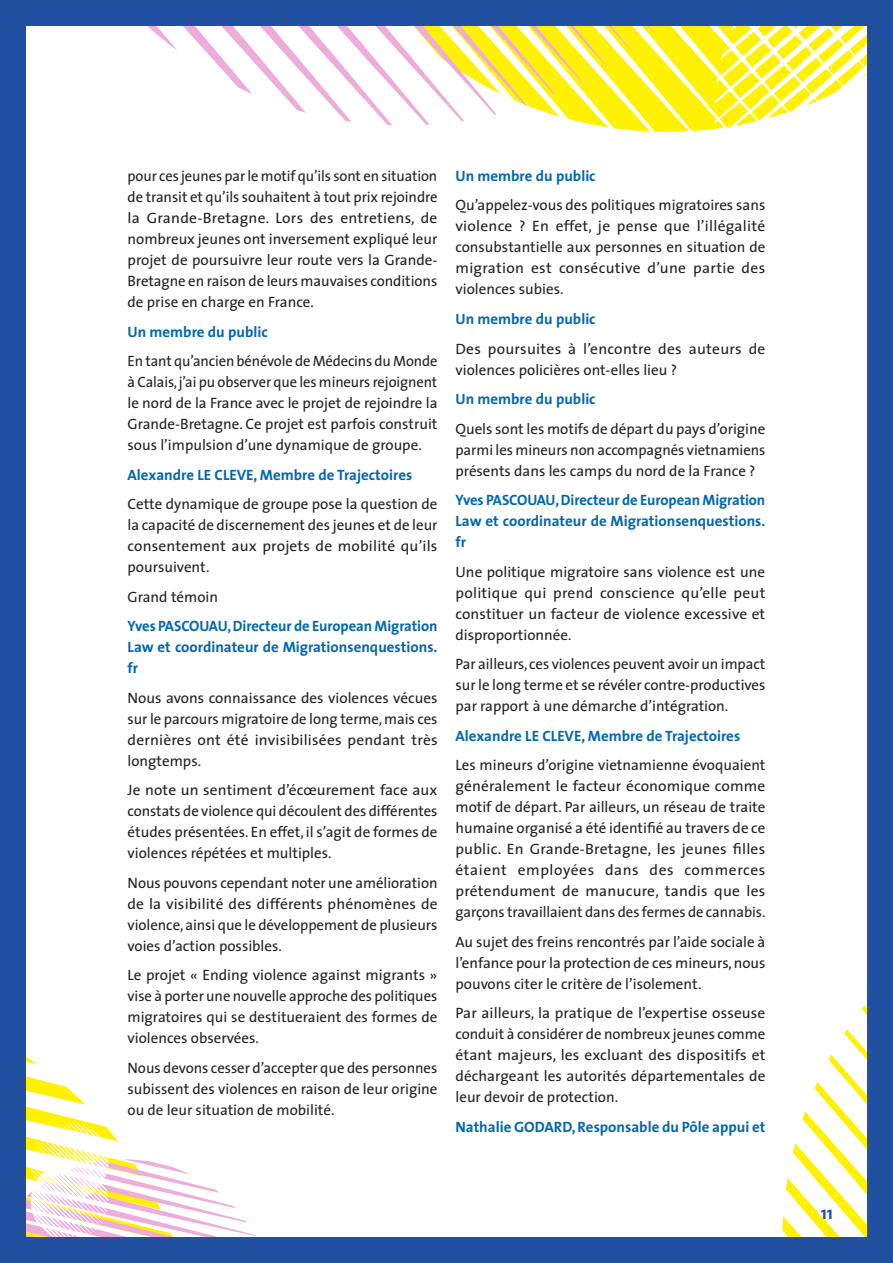
<style>
.page{position:relative;width:893px;height:1263px;background:#fff}
.page>*{position:absolute;margin:0;border:0;box-sizing:border-box;transform-origin:0 0}
.t1{font:700 18px "The Sans";color:#2150a1}
.t2{font:15px/21px "The Sans";color:#231f20;text-align:justify}
.t3{font:700 15px/21px "The Sans";color:#0166b3;text-align:justify}
</style>
<div class="page">
<svg style="left:148px;top:26px;width:719px;height:106px"></svg>
<svg style="left:782px;top:1005px;width:85px;height:232px"></svg>
<svg style="left:26px;top:1057px;width:230px;height:180px"></svg>
<div style="left:0;top:0;width:26px;height:1263px;background:#2150a1"></div>
<div style="left:867px;top:0;width:26px;height:1263px;background:#2150a1"></div>
<div style="left:0;top:0;width:893px;height:26px;background:#2150a1"></div>
<div style="left:0;top:1237px;width:893px;height:26px;background:#2150a1"></div>
<p class="t2" style="left:128px;top:165px;width:312px">pour ces jeunes par le motif qu’ils sont en situation de transit et qu’ils souhaitent à tout prix rejoindre la Grande-Bretagne. Lors des entretiens, de nombreux jeunes ont inversement expliqué leur projet de poursuivre leur route vers la Grande-Bretagne en raison de leurs mauvaises conditions de prise en charge en France.</p>
<p class="t3" style="left:128px;top:321px;width:142px">Un membre du public</p>
<p class="t2" style="left:128px;top:350px;width:311px">En tant qu’ancien bénévole de Médecins du Monde à Calais, j’ai pu observer que les mineurs rejoignent le nord de la France avec le projet de rejoindre la Grande-Bretagne. Ce projet est parfois construit sous l’impulsion d’une dynamique de groupe.</p>
<p class="t3" style="left:128px;top:464px;width:286px">Alexandre LE CLEVE, Membre de Trajectoires</p>
<p class="t2" style="left:128px;top:493px;width:311px">Cette dynamique de groupe pose la question de la capacité de discernement des jeunes et de leur consentement aux projets de mobilité qu’ils poursuivent.</p>
<p class="t2" style="left:128px;top:586px;width:92px">Grand témoin</p>
<p class="t3" style="left:128px;top:615px;width:311px">Yves PASCOUAU, Directeur de European Migration Law et coordinateur de Migrationsenquestions. fr</p>
<p class="t2" style="left:128px;top:687px;width:312px">Nous avons connaissance des violences vécues sur le parcours migratoire de long terme, mais ces dernières ont été invisibilisées pendant très longtemps.</p>
<p class="t2" style="left:128px;top:779px;width:311px">Je note un sentiment d’écœurement face aux constats de violence qui découlent des différentes études présentées. En effet, il s’agit de formes de violences répétées et multiples.</p>
<p class="t2" style="left:128px;top:872px;width:312px">Nous pouvons cependant noter une amélioration de la visibilité des différents phénomènes de violence, ainsi que le développement de plusieurs voies d’action possibles.</p>
<p class="t2" style="left:128px;top:964px;width:311px">Le projet « Ending violence against migrants » vise à porter une nouvelle approche des politiques migratoires qui se destitueraient des formes de violences observées.</p>
<p class="t2" style="left:128px;top:1057px;width:311px">Nous devons cesser d’accepter que des personnes subissent des violences en raison de leur origine ou de leur situation de mobilité.</p>
<p class="t3" style="left:455px;top:165px;width:142px">Un membre du public</p>
<p class="t2" style="left:455px;top:194px;width:311px">Qu’appelez-vous des politiques migratoires sans violence ? En effet, je pense que l’illégalité consubstantielle aux personnes en situation de migration est consécutive d’une partie des violences subies.</p>
<p class="t3" style="left:455px;top:308px;width:142px">Un membre du public</p>
<p class="t2" style="left:455px;top:337px;width:311px">Des poursuites à l’encontre des auteurs de violences policières ont-elles lieu ?</p>
<p class="t3" style="left:455px;top:388px;width:142px">Un membre du public</p>
<p class="t2" style="left:455px;top:417px;width:311px">Quels sont les motifs de départ du pays d’origine parmi les mineurs non accompagnés vietnamiens présents dans les camps du nord de la France ?</p>
<p class="t3" style="left:455px;top:489px;width:311px">Yves PASCOUAU, Directeur de European Migration Law et coordinateur de Migrationsenquestions. fr</p>
<p class="t2" style="left:455px;top:560px;width:311px">Une politique migratoire sans violence est une politique qui prend conscience qu’elle peut constituer un facteur de violence excessive et disproportionnée.</p>
<p class="t2" style="left:455px;top:653px;width:311px">Par ailleurs, ces violences peuvent avoir un impact sur le long terme et se révéler contre-productives par rapport à une démarche d’intégration.</p>
<p class="t3" style="left:455px;top:725px;width:286px">Alexandre LE CLEVE, Membre de Trajectoires</p>
<p class="t2" style="left:455px;top:754px;width:311px">Les mineurs d’origine vietnamienne évoquaient généralement le facteur économique comme motif de départ. Par ailleurs, un réseau de traite humaine organisé a été identifié au travers de ce public. En Grande-Bretagne, les jeunes filles étaient employées dans des commerces prétendument de manucure, tandis que les garçons travaillaient dans des fermes de cannabis.</p>
<p class="t2" style="left:455px;top:930px;width:311px">Au sujet des freins rencontrés par l’aide sociale à l’enfance pour la protection de ces mineurs, nous pouvons citer le critère de l’isolement.</p>
<p class="t2" style="left:455px;top:1002px;width:311px">Par ailleurs, la pratique de l’expertise osseuse conduit à considérer de nombreux jeunes comme étant majeurs, les excluant des dispositifs et déchargeant les autorités départementales de leur devoir de protection.</p>
<p class="t3" style="left:455px;top:1116px;width:311px">Nathalie GODARD, Responsable du Pôle appui et</p>
<p class="t1" style="left:821px;top:1197px;width:14px">11</p>
</div>
